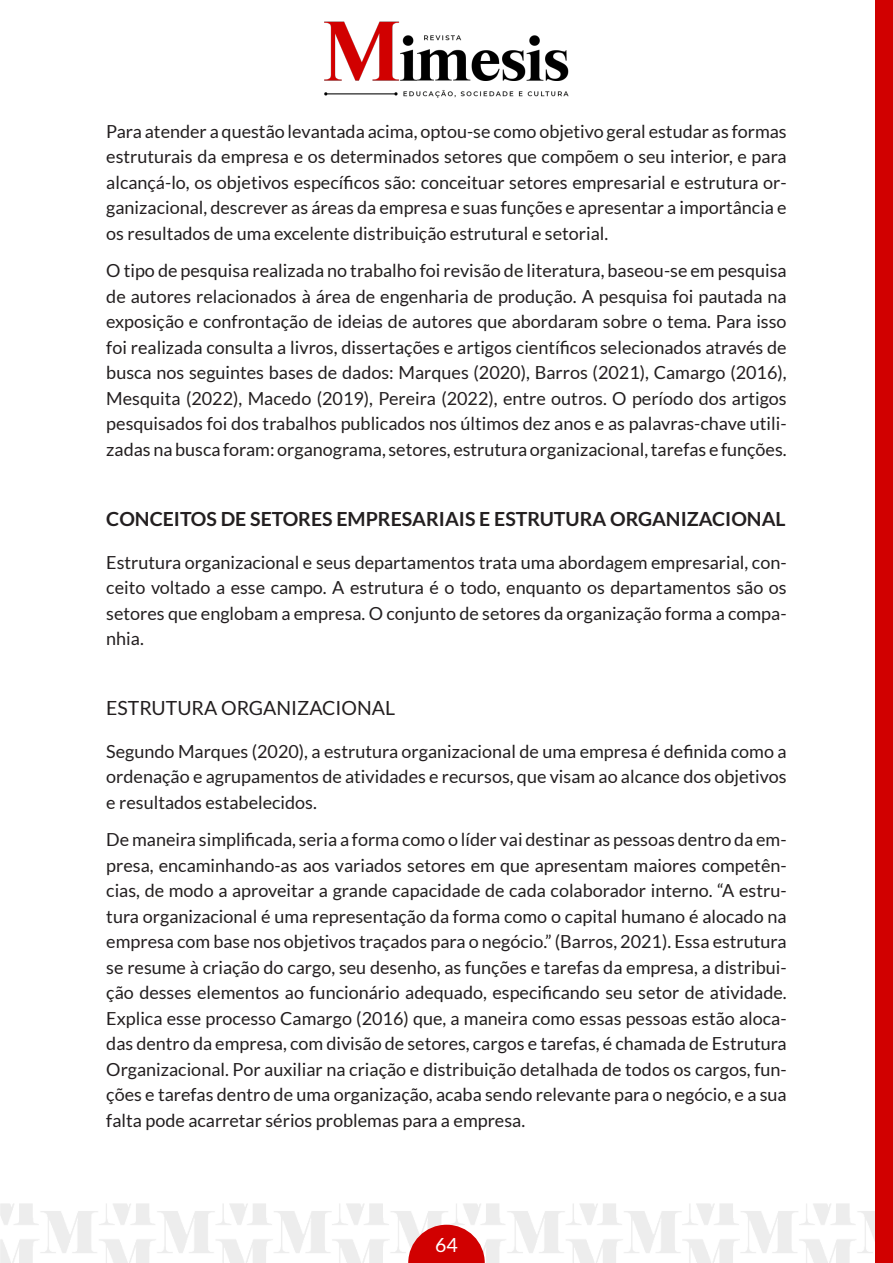
<style>
.page{position:relative;width:893px;height:1263px;background:#fff}
.page>*{position:absolute;margin:0;border:0;box-sizing:border-box;transform-origin:0 0}
.TÍTULO{font:700 19.5px "Lato";color:#231f20}
.TÍTULO-2{font:19.5px "Lato";color:#231f20}
.t1{font:19.5px "Lato";color:#fff}
.CORPO_DO_TEXTO{font:18px/25.5px "Lato";color:#231f20;text-align:justify}
</style>
<div class="page">
<img style="left:0;top:1203px;width:876px;height:60px">
<svg style="left:408px;top:1225px;width:77px;height:38px"></svg>
<div style="left:876px;top:0;width:17px;height:1263px;background:#d10000"></div>
<img style="left:324px;top:21px;width:245px;height:77px">
<p class="CORPO_DO_TEXTO" style="left:106px;top:118px;width:682px">Para atender a questão levantada acima, optou-se como objetivo geral estudar as formas estruturais da empresa e os determinados setores que compõem o seu interior, e para alcançá-lo, os objetivos específicos são: conceituar setores empresarial e estrutura or&shy;ganizacional, descrever as áreas da empresa e suas funções e apresentar a importância e os resultados de uma excelente distribuição estrutural e setorial.</p>
<p class="CORPO_DO_TEXTO" style="left:106px;top:258px;width:682px">O tipo de pesquisa realizada no trabalho foi revisão de literatura, baseou-se em pesquisa de autores relacionados à área de engenharia de produção. A pesquisa foi pautada na exposição e confrontação de ideias de autores que abordaram sobre o tema. Para isso foi realizada consulta a livros, dissertações e artigos científicos selecionados através de busca nos seguintes bases de dados: Marques (2020), Barros (2021), Camargo (2016), Mesquita (2022), Macedo (2019), Pereira (2022), entre outros. O período dos artigos pesquisados foi dos trabalhos publicados nos últimos dez anos e as palavras-chave utili&shy;zadas na busca foram: organograma, setores, estrutura organizacional, tarefas e funções.</p>
<p class="TÍTULO" style="left:106px;top:508px;width:681px">CONCEITOS DE SETORES EMPRESARIAIS E ESTRUTURA ORGANIZACIONAL</p>
<p class="CORPO_DO_TEXTO" style="left:106px;top:549px;width:682px">Estrutura organizacional e seus departamentos trata uma abordagem empresarial, con&shy;ceito voltado a esse campo. A estrutura é o todo, enquanto os departamentos são os setores que englobam a empresa. O conjunto de setores da organização forma a compa&shy;nhia.</p>
<p class="TÍTULO-2" style="left:106px;top:697px;width:290px">ESTRUTURA ORGANIZACIONAL</p>
<p class="CORPO_DO_TEXTO" style="left:106px;top:738px;width:682px">Segundo Marques (2020), a estrutura organizacional de uma empresa é definida como a ordenação e agrupamentos de atividades e recursos, que visam ao alcance dos objetivos e resultados estabelecidos.</p>
<p class="CORPO_DO_TEXTO" style="left:106px;top:827px;width:682px">De maneira simplificada, seria a forma como o líder vai destinar as pessoas dentro da em&shy;presa, encaminhando-as aos variados setores em que apresentam maiores competên&shy;cias, de modo a aproveitar a grande capacidade de cada colaborador interno. “A estru&shy;tura organizacional é uma representação da forma como o capital humano é alocado na empresa com base nos objetivos traçados para o negócio.” (Barros, 2021). Essa estrutura se resume à criação do cargo, seu desenho, as funções e tarefas da empresa, a distribui&shy;ção desses elementos ao funcionário adequado, especificando seu setor de atividade.<br>Explica esse processo Camargo (2016) que, a maneira como essas pessoas estão aloca&shy;das dentro da empresa, com divisão de setores, cargos e tarefas, é chamada de Estrutura Organizacional. Por auxiliar na criação e distribuição detalhada de todos os cargos, fun&shy;ções e tarefas dentro de uma organização, acaba sendo relevante para o negócio, e a sua falta pode acarretar sérios problemas para a empresa.</p>
<p class="t1" style="left:435px;top:1234px;width:24px">64</p>
</div>
